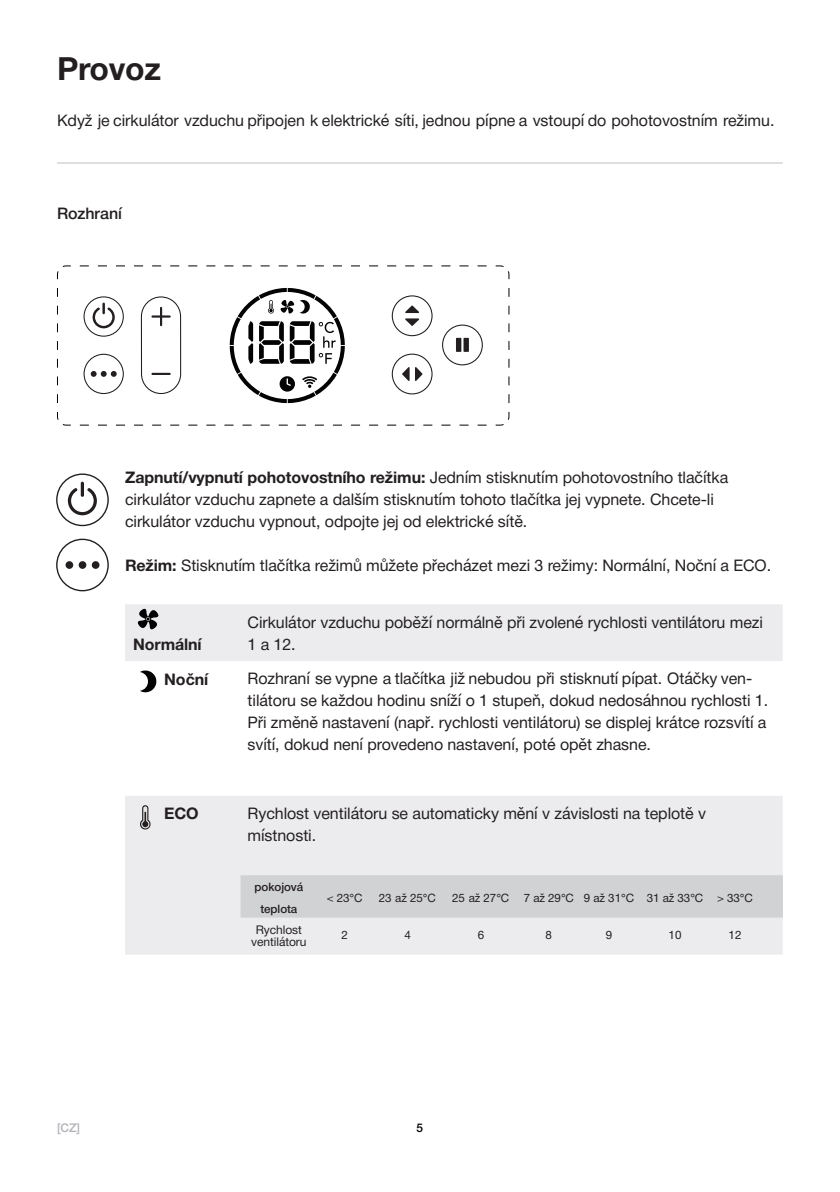
<style>
.page{position:relative;width:840px;height:1192px;background:#fff}
.page>*{position:absolute;margin:0;border:0;box-sizing:border-box;transform-origin:0 0}
.t1{font:700 32px "Helvetica Neue";letter-spacing:-.01em;color:#231f20}
.t2{font:16px/22px "Helvetica Neue";letter-spacing:-.005em;color:#231f20}
.t3{font:700 16px "Helvetica Neue";letter-spacing:-.005em;color:#231f20}
.t4{font:500 16px "Helvetica Neue";letter-spacing:-.005em;color:#231f20}
.t5{font:12px/12px "Helvetica Neue";letter-spacing:-.005em;color:#231f20;text-align:center}
.t6{font:500 12px "Helvetica Neue";color:#b2b3b7}
.t7{font:500 12px "Helvetica Neue";color:#000}
.t8{font:11.6px "Helvetica Neue";letter-spacing:-.005em;color:#231f20}
.t9{font:500 11.6px/22px "Helvetica Neue";letter-spacing:-.005em;color:#231f20;text-align:center}
.s1{font-weight:700}
</style>
<div class="page">
<hr style="left:57px;top:162px;width:726px;height:1px;background:#bfbfbf">
<svg style="left:57px;top:265px;width:453px;height:161px"></svg>
<svg style="left:392px;top:295px;width:41px;height:41px"></svg>
<svg style="left:392px;top:353px;width:41px;height:41px"></svg>
<svg style="left:442px;top:324px;width:41px;height:41px"></svg>
<div style="left:456px;top:338px;width:5px;height:14px;background:#231f20"></div>
<div style="left:464px;top:338px;width:5px;height:14px;background:#231f20"></div>
<svg style="left:141px;top:296px;width:40px;height:98px"></svg>
<hr style="left:151px;top:373px;width:20px;height:2px;background:#231f20">
<svg style="left:84px;top:354px;width:40px;height:40px"></svg>
<svg style="left:230px;top:288px;width:115px;height:115px"></svg>
<svg style="left:84px;top:296px;width:40px;height:41px"></svg>
<svg style="left:56px;top:473px;width:53px;height:53px"></svg>
<hr style="left:81px;top:481px;width:3px;height:16px;background:#231f20;border-radius:2px">
<svg style="left:56px;top:538px;width:53px;height:53px"></svg>
<div style="left:79px;top:561px;width:7px;height:8px;background:#231f20;border-radius:50%"></div>
<div style="left:92px;top:561px;width:7px;height:8px;background:#231f20;border-radius:50%"></div>
<div style="left:66px;top:561px;width:7px;height:8px;background:#231f20;border-radius:50%"></div>
<svg style="left:125px;top:604px;width:658px;height:350px;fill:#ececee"></svg>
<svg style="left:138px;top:803px;width:13px;height:29px"></svg>
<svg style="left:140px;top:669px;width:18px;height:23px"></svg>
<svg style="left:136px;top:607px;width:24px;height:22px"></svg>
<div style="left:241px;top:875px;width:542px;height:42px;background:#d1d2d4"></div>
<h1 class="t1" style="left:57px;top:58px;width:105px">Provoz</h1>
<p class="t2" style="left:57px;top:111px;width:719px">Když je cirkulátor vzduchu připojen k elektrické síti, jednou pípne a vstoupí do pohotovostním režimu.</p>
<p class="t4" style="left:57px;top:207px;width:66px">Rozhraní</p>
<p class="t2" style="left:125px;top:467px;width:605px"><span class="s1">Zapnutí/vypnutí pohotovostního režimu:</span> Jedním stisknutím pohotovostního tlačítka cirkulátor vzduchu zapnete a dalším stisknutím tohoto tlačítka jej vypnete. Chcete-li cirkulátor vzduchu vypnout, odpojte jej od elektrické sítě.</p>
<p class="t2" style="left:125px;top:555px;width:648px"><span class="s1">Režim:</span> Stisknutím tlačítka režimů můžete přecházet mezi 3 režimy: Normální, Noční a ECO.</p>
<p class="t3" style="left:133px;top:638px;width:70px">Normální</p>
<p class="t2" style="left:248px;top:612px;width:517px">Cirkulátor vzduchu poběží normálně při zvolené rychlosti ventilátoru mezi<br>1 a 12.</p>
<p class="t3" style="left:164px;top:673px;width:46px">Noční</p>
<p class="t2" style="left:248px;top:669px;width:522px">Rozhraní se vypne a tlačítka již nebudou při stisknutí pípat. Otáčky ven&shy;tilátoru se každou hodinu sníží o 1 stupeň, dokud nedosáhnou rychlosti 1.<br>Při změně nastavení (např. rychlosti ventilátoru) se displej krátce rozsvítí a svítí, dokud není provedeno nastavení, poté opět zhasne.</p>
<p class="t3" style="left:164px;top:808px;width:36px">ECO</p>
<p class="t2" style="left:248px;top:803px;width:460px">Rychlost ventilátoru se automaticky mění v závislosti na teplotě v místnosti.</p>
<p class="t9" style="left:254px;top:877px;width:50px">pokojová teplota</p>
<p class="t8" style="left:327px;top:893px;width:37px">&lt; 23°C</p>
<p class="t8" style="left:379px;top:893px;width:59px">23 až 25°C</p>
<p class="t8" style="left:452px;top:893px;width:59px">25 až 27°C</p>
<p class="t8" style="left:524px;top:893px;width:231px">7 až 29°C 9 až 31°C 31 až 33°C &gt; 33°C</p>
<p class="t5" style="left:251px;top:924px;width:57px">Rychlost ventilátoru</p>
<p class="t8" style="left:341px;top:931px;width:8px">2</p>
<p class="t8" style="left:404px;top:931px;width:8px">4</p>
<p class="t8" style="left:478px;top:931px;width:8px">6</p>
<p class="t8" style="left:546px;top:931px;width:8px">8</p>
<p class="t8" style="left:606px;top:931px;width:8px">9</p>
<p class="t8" style="left:669px;top:931px;width:14px">10</p>
<p class="t8" style="left:729px;top:931px;width:14px">12</p>
<p class="t6" style="left:57px;top:1123px;width:25px">[CZ]</p>
<p class="t7" style="left:417px;top:1123px;width:8px">5</p>
</div>
